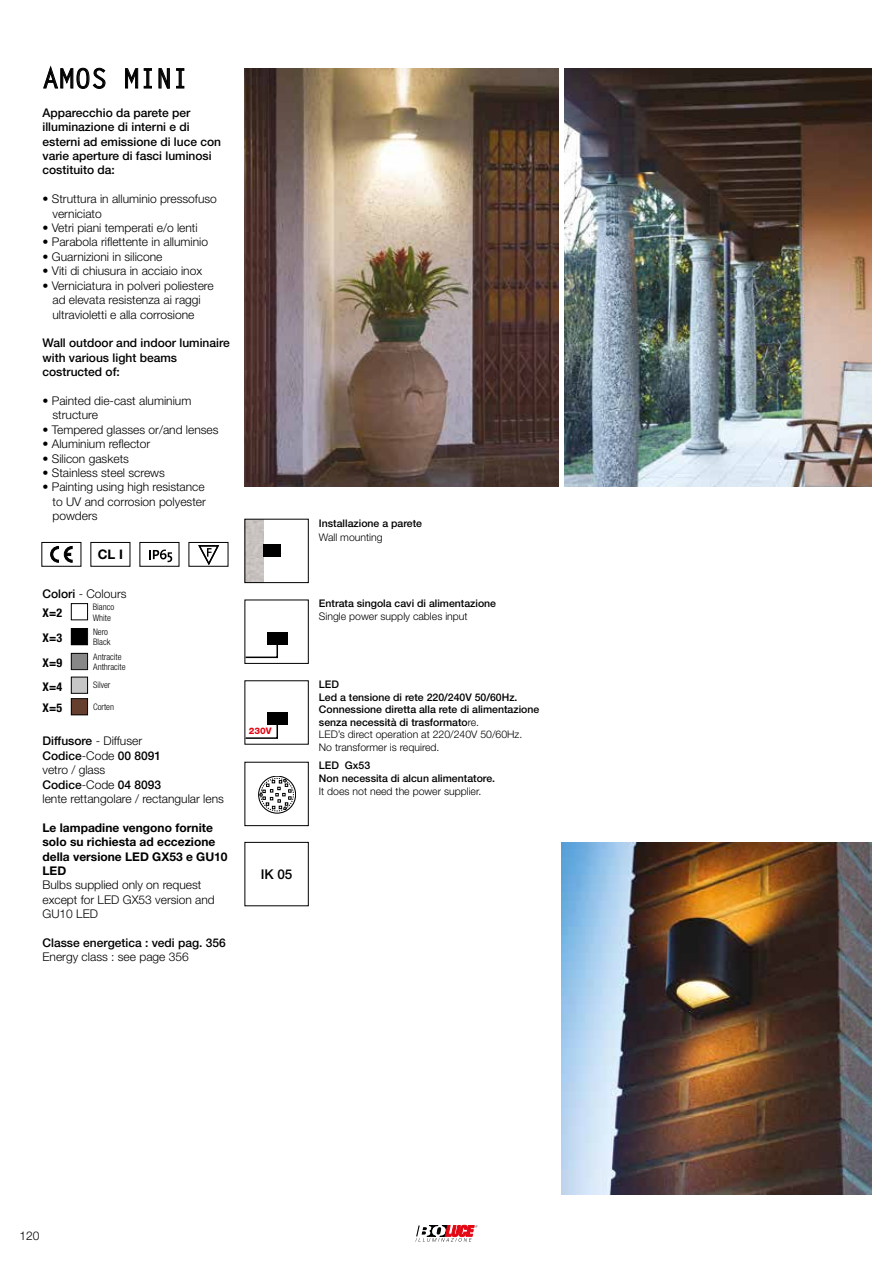
<style>
.page{position:relative;width:893px;height:1263px;background:#fff}
.page>*{position:absolute;margin:0;border:0;box-sizing:border-box;transform-origin:0 0}
.t1{font:700 27px "Letter Gothic Std";color:#000}
.t2{font:500 13.5px "Helvetica Neue LT Std";color:#000}
.t3{font:700 13.2px "Helvetica Neue LT Std";color:#000}
.t4{font:300 12px/14.4px "Helvetica Neue LT Std";color:#000}
.t5{font:500 12px/14.4px "Helvetica Neue LT Std";color:#000}
.t6{font:700 12px/14.4px "Helvetica Neue LT Std";color:#000}
.t7{font:700 condensed 12px "Helvetica Neue";color:#000}
.t8{font:500 10.5px/12.6px "Helvetica Neue LT Std";color:#000}
.t9{font:300 10.5px "Helvetica Neue LT Std";color:#000}
.t10{font:300 condensed 9px/10.8px "Helvetica Neue";color:#000}
.t11{font:800 9px "Helvetica Neue LT Std";color:#e30613}
.s1{font-weight:500}
.s2{font-weight:300}
</style>
<div class="page">
<svg style="left:416px;top:1225px;width:61px;height:17px"></svg>
<svg style="left:43px;top:66px;width:63px;height:23px"></svg>
<svg style="left:125px;top:68px;width:27px;height:21px"></svg>
<svg style="left:158px;top:68px;width:12px;height:21px"></svg>
<svg style="left:176px;top:68px;width:9px;height:21px"></svg>
<div style="left:140px;top:542px;width:39px;height:25px;border:1px solid #000"></div>
<svg style="left:149px;top:549px;width:23px;height:13px"></svg>
<svg style="left:50px;top:546px;width:23px;height:17px"></svg>
<div style="left:41px;top:542px;width:40px;height:25px;border:1px solid #000"></div>
<div style="left:90px;top:542px;width:40px;height:25px;border:1px solid #000"></div>
<svg style="left:198px;top:545px;width:22px;height:20px"></svg>
<div style="left:189px;top:542px;width:39px;height:25px;border:1px solid #000"></div>
<div style="left:244px;top:600px;width:65px;height:64px;border:1px solid #000"></div>
<svg style="left:244px;top:642px;width:35px;height:17px"></svg>
<div style="left:267px;top:632px;width:21px;height:12px;background:#000"></div>
<img style="left:246px;top:521px;width:17px;height:60px">
<div style="left:244px;top:519px;width:65px;height:64px;border:1px solid #000"></div>
<div style="left:263px;top:545px;width:18px;height:12px;background:#000"></div>
<div style="left:244px;top:842px;width:65px;height:64px;border:1px solid #000"></div>
<svg style="left:244px;top:723px;width:35px;height:17px"></svg>
<div style="left:267px;top:712px;width:21px;height:12px;background:#000"></div>
<img style="left:565px;top:68px;width:307px;height:419px">
<img style="left:244px;top:68px;width:314px;height:419px">
<img style="left:561px;top:842px;width:310px;height:353px">
<div style="left:244px;top:762px;width:65px;height:64px;border:1px solid #000"></div>
<div style="left:259px;top:776px;width:37px;height:37px;border:1px solid #000;border-radius:50%"></div>
<svg style="left:260px;top:778px;width:34px;height:33px"></svg>
<div style="left:71px;top:603px;width:17px;height:17px;border:1px solid #000"></div>
<div style="left:72px;top:629px;width:15px;height:15px;background:#000"></div>
<div style="left:71px;top:628px;width:17px;height:17px;border:1px solid #000"></div>
<div style="left:72px;top:654px;width:15px;height:15px;background:#878787"></div>
<div style="left:71px;top:653px;width:17px;height:17px;border:1px solid #000"></div>
<div style="left:72px;top:677px;width:15px;height:16px;background:#c6c6c6"></div>
<div style="left:71px;top:677px;width:17px;height:17px;border:1px solid #000"></div>
<div style="left:72px;top:699px;width:15px;height:15px;background:#653e2d"></div>
<div style="left:71px;top:698px;width:17px;height:17px;border:1px solid #000"></div>
<h1 class="t1" style="left:43px;top:62px;width:147px">AMOS MINI</h1>
<p class="t5" style="left:43px;top:105px;width:180px">Apparecchio da parete per illuminazione di interni e di esterni ad emissione di luce con varie aperture di fasci luminosi costituito da:</p>
<p class="t4" style="left:53px;top:192px;width:166px;text-indent:-10px">• Struttura in alluminio pressofuso verniciato</p>
<p class="t4" style="left:43px;top:220px;width:157px">• Vetri piani temperati e/o lenti</p>
<p class="t4" style="left:43px;top:235px;width:167px">• Parabola riflettente in alluminio</p>
<p class="t4" style="left:43px;top:249px;width:122px">• Guarnizioni in silicone</p>
<p class="t4" style="left:43px;top:264px;width:161px">• Viti di chiusura in acciaio inox</p>
<p class="t4" style="left:53px;top:278px;width:163px;text-indent:-10px">• Verniciatura in polveri poliestere ad elevata resistenza ai raggi ultravioletti e alla corrosione</p>
<p class="t5" style="left:43px;top:336px;width:189px">Wall outdoor and indoor luminaire with various light beams costructed of:</p>
<p class="t4" style="left:53px;top:393px;width:140px;text-indent:-10px">• Painted die-cast aluminium structure</p>
<p class="t4" style="left:43px;top:422px;width:178px">• Tempered glasses or/and lenses</p>
<p class="t4" style="left:43px;top:436px;width:109px">• Aluminium reflector</p>
<p class="t4" style="left:43px;top:451px;width:88px">• Silicon gaskets</p>
<p class="t4" style="left:43px;top:465px;width:124px">• Stainless steel screws</p>
<p class="t4" style="left:53px;top:480px;width:155px;text-align:justify;text-indent:-10px">• Painting using high resistance to UV and corrosion polyester powders</p>
<p class="t3" style="left:98px;top:546px;width:27px">CL I</p>
<p class="t4" style="left:43px;top:586px;width:86px"><span class="s1">Colori</span> - Colours</p>
<p class="t7" style="left:43px;top:606px;width:21px">X=2</p>
<p class="t10" style="left:93px;top:601px;width:23px">Bianco<br>White</p>
<p class="t7" style="left:43px;top:631px;width:21px">X=3</p>
<p class="t10" style="left:93px;top:626px;width:19px">Nero<br>Black</p>
<p class="t7" style="left:43px;top:656px;width:21px">X=9</p>
<p class="t10" style="left:93px;top:651px;width:34px">Antracite<br>Anthracite</p>
<p class="t7" style="left:43px;top:679px;width:21px">X=4</p>
<p class="t10" style="left:93px;top:679px;width:19px">Silver</p>
<p class="t7" style="left:43px;top:701px;width:21px">X=5</p>
<p class="t10" style="left:93px;top:702px;width:23px">Corten</p>
<p class="t4" style="left:43px;top:734px;width:183px"><span class="s1">Diffusore</span> - Diffuser<br><span class="s1">Codice</span>-Code <span class="s1">00 8091<br></span>vetro / glass<br><span class="s1">Codice</span>-Code <span class="s1">04 8093<br></span>lente rettangolare / rectangular lens</p>
<p class="t6" style="left:43px;top:820px;width:187px">Le lampadine vengono fornite solo su richiesta ad eccezione della versione LED GX53 e GU10<br>LED</p>
<p class="t4" style="left:43px;top:878px;width:174px">Bulbs supplied only on request except for LED GX53 version and<br>GU10 LED</p>
<p class="t5" style="left:43px;top:935px;width:185px">Classe energetica : vedi pag. 356</p>
<p class="t4" style="left:43px;top:950px;width:148px">Energy class : see page 356</p>
<p class="t11" style="left:249px;top:725px;width:24px">230V</p>
<p class="t2" style="left:261px;top:866px;width:33px">IK 05</p>
<p class="t8" style="left:319px;top:517px;width:105px">Installazione a parete</p>
<p class="t9" style="left:319px;top:531px;width:65px">Wall mounting</p>
<p class="t8" style="left:319px;top:597px;width:179px">Entrata singola cavi di alimentazione</p>
<p class="t9" style="left:319px;top:609px;width:150px">Single power supply cables input</p>
<p class="t8" style="left:319px;top:678px;width:222px">LED<br>Led a tensione di rete 220/240V 50/60Hz.<br>Connessione diretta alla rete di alimentazione senza necessità di trasformato<span class="s2">re.<br>LED’s direct operation at 220/240V 50/60Hz.<br>No transformer is required.</span></p>
<p class="t8" style="left:319px;top:759px;width:178px">LED Gx53<br>Non necessita di alcun alimentatore.</p>
<p class="t9" style="left:319px;top:784px;width:164px">It does not need the power supplier.</p>
<p class="t4" style="left:19px;top:1228px;width:22px">120</p>
</div>
